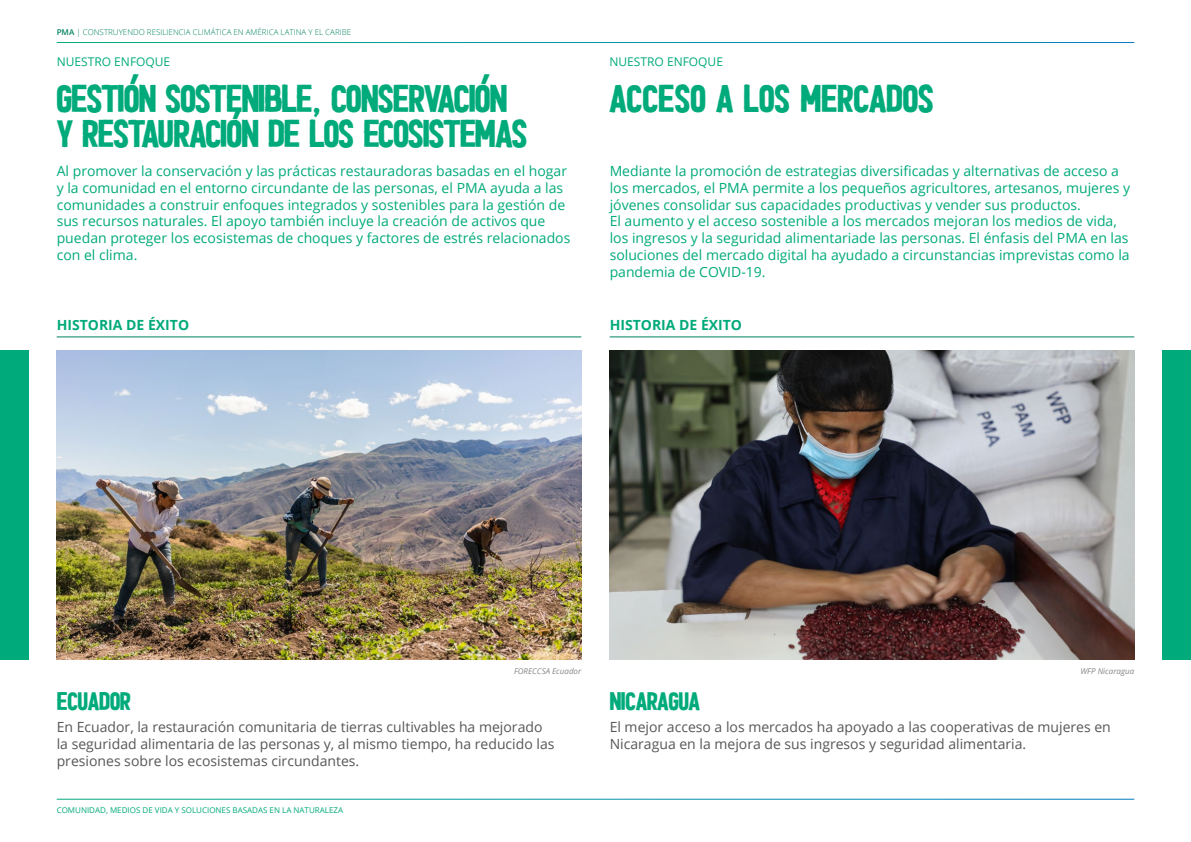
<style>
.page{position:relative;width:1191px;height:842px;background:#fff}
.page>*{position:absolute;margin:0;border:0;box-sizing:border-box;transform-origin:0 0}
.t1{font:38px/35px "HALDEN SOLID";letter-spacing:-.02em;color:#00aa7a}
.t2{font:38px "HALDEN SOLID";color:#00aa7a}
.t3{font:25px "HALDEN SOLID";color:#00aa7a}
.t4{font:14px/16.8px "Open Sans";color:#00aa7a}
.t5{font:14px/16.8px "Open Sans";color:#575756}
.t6{font:700 14px "Open Sans";color:#00aa7a}
.t7{font:12px "Open Sans";color:#00aa7a}
.t8{font:300 8px "Open Sans";color:#008262}
.t9{font:8px "Open Sans";color:#00aa7a}
.t10{font:italic 8px "Open Sans";color:#878787}
.s1{font-weight:600}
</style>
<div class="page">
<img style="left:609px;top:350px;width:525px;height:310px">
<img style="left:57px;top:350px;width:524px;height:310px">
<div style="left:1162px;top:350px;width:29px;height:310px;background:#00aa7a"></div>
<div style="left:0;top:350px;width:28px;height:310px;background:#00aa7a"></div>
<hr style="left:57px;top:336px;width:524px;height:1px;background:#008262">
<hr style="left:609px;top:336px;width:525px;height:1px;background:#008262">
<p class="t8" style="left:57px;top:26px;width:296px"><span class="s1">PMA</span> | CONSTRUYENDO RESILIENCIA CLIMÁTICA EN AMÉRICA LATINA Y EL CARIBE</p>
<p class="t7" style="left:57px;top:53px;width:115px">NUESTRO ENFOQUE</p>
<p class="t7" style="left:609px;top:53px;width:115px">NUESTRO ENFOQUE</p>
<h1 class="t1" style="left:57px;top:79px;width:472px">GESTIÓN SOSTENIBLE, CONSERVACIÓN<br>Y RESTAURACIÓN DE LOS ECOSISTEMAS</h1>
<p class="t4" style="left:57px;top:162px;width:515px">Al promover la conservación y las prácticas restauradoras basadas en el hogar y la comunidad en el entorno circundante de las personas, el PMA ayuda a las comunidades a construir enfoques integrados y sostenibles para la gestión de sus recursos naturales. El apoyo también incluye la creación de activos que puedan proteger los ecosistemas de choques y factores de estrés relacionados con el clima.</p>
<h1 class="t2" style="left:609px;top:73px;width:326px">ACCESO A LOS MERCADOS</h1>
<p class="t4" style="left:609px;top:162px;width:522px">Mediante la promoción de estrategias diversificadas y alternativas de acceso a los mercados, el PMA permite a los pequeños agricultores, artesanos, mujeres y jóvenes consolidar sus capacidades productivas y vender sus productos.<br>El aumento y el acceso sostenible a los mercados mejoran los medios de vida, los ingresos y la seguridad alimentariade las personas. El énfasis del PMA en las soluciones del mercado digital ha ayudado a circunstancias imprevistas como la pandemia de COVID-19.</p>
<p class="t6" style="left:57px;top:315px;width:134px">HISTORIA DE ÉXITO</p>
<p class="t6" style="left:609px;top:315px;width:134px">HISTORIA DE ÉXITO</p>
<p class="t10" style="left:514px;top:666px;width:69px">FORECCSA Ecuador</p>
<p class="t10" style="left:1080px;top:666px;width:55px">WFP Nicaragua</p>
<h2 class="t3" style="left:57px;top:684px;width:75px">ECUADOR</h2>
<p class="t5" style="left:57px;top:718px;width:499px">En Ecuador, la restauración comunitaria de tierras cultivables ha mejorado la seguridad alimentaria de las personas y, al mismo tiempo, ha reducido las presiones sobre los ecosistemas circundantes.</p>
<p class="t9" style="left:57px;top:804px;width:288px">COMUNIDAD, MEDIOS DE VIDA Y SOLUCIONES BASADAS EN LA NATURALEZA</p>
<h2 class="t3" style="left:609px;top:684px;width:92px">NICARAGUA</h2>
<p class="t5" style="left:609px;top:718px;width:503px">El mejor acceso a los mercados ha apoyado a las cooperativas de mujeres en<br>Nicaragua en la mejora de sus ingresos y seguridad alimentaria.</p>
</div>
